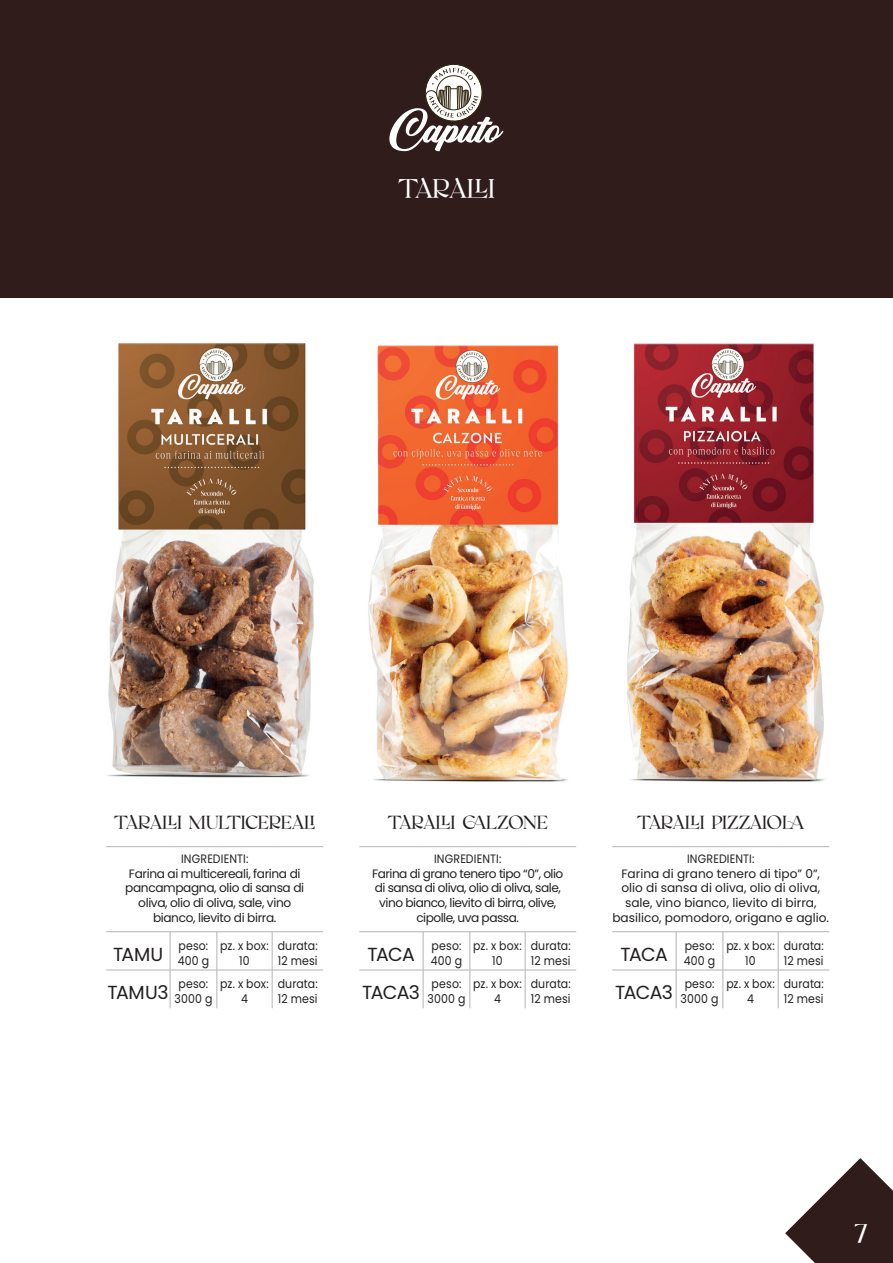
<style>
.page{position:relative;width:893px;height:1263px;background:#fff}
.page>*{position:absolute;margin:0;border:0;box-sizing:border-box;transform-origin:0 0}
.t1{font:27px "Vensfolk";letter-spacing:-.005em;color:#fff}
.t2{font:18.9px "Vensfolk";letter-spacing:.01em;color:#231f20}
.t3{font:18.9px "Poppins";letter-spacing:-.035em;color:#231f20}
.t4{font:12.15px/14.5px "Poppins";color:#231f20;text-align:center;scale:.9 1}
.t5{font:12.15px/14.5px "Poppins";letter-spacing:-.04em;color:#231f20;text-align:center;scale:.9 1}
.t6{font:12.15px/14.5px "Poppins";letter-spacing:-.03em;color:#231f20;text-align:center;scale:.9 1}
</style>
<div class="page">
<svg style="left:785px;top:1158px;width:108px;height:105px"></svg>
<div style="left:0;top:0;width:893px;height:298px;background:#301c1b"></div>
<img style="left:107px;top:343px;width:207px;height:435px">
<img style="left:368px;top:345px;width:200px;height:437px">
<img style="left:627px;top:343px;width:198px;height:439px">
<svg style="left:389px;top:64px;width:115px;height:87px"></svg>
<hr style="left:106px;top:846px;width:64px;height:1px;background:#b2b3b7">
<hr style="left:170px;top:846px;width:47px;height:1px;background:#b2b3b7">
<hr style="left:217px;top:846px;width:55px;height:1px;background:#b2b3b7">
<hr style="left:272px;top:846px;width:51px;height:1px;background:#b2b3b7">
<hr style="left:106px;top:931px;width:64px;height:1px;background:#b2b3b7">
<hr style="left:170px;top:931px;width:47px;height:1px;background:#b2b3b7">
<hr style="left:217px;top:931px;width:55px;height:1px;background:#b2b3b7">
<hr style="left:272px;top:931px;width:51px;height:1px;background:#b2b3b7">
<hr style="left:170px;top:970px;width:47px;height:1px;background:#b2b3b7">
<hr style="left:170px;top:932px;width:1px;height:38px;background:#b2b3b7">
<hr style="left:217px;top:932px;width:1px;height:38px;background:#b2b3b7">
<hr style="left:170px;top:970px;width:1px;height:38px;background:#b2b3b7">
<hr style="left:217px;top:970px;width:1px;height:38px;background:#b2b3b7">
<hr style="left:272px;top:932px;width:1px;height:38px;background:#b2b3b7">
<hr style="left:272px;top:970px;width:1px;height:38px;background:#b2b3b7">
<hr style="left:106px;top:970px;width:64px;height:1px;background:#b2b3b7">
<hr style="left:217px;top:970px;width:55px;height:1px;background:#b2b3b7">
<hr style="left:272px;top:970px;width:51px;height:1px;background:#b2b3b7">
<hr style="left:359px;top:846px;width:64px;height:1px;background:#b2b3b7">
<hr style="left:423px;top:846px;width:47px;height:1px;background:#b2b3b7">
<hr style="left:470px;top:846px;width:55px;height:1px;background:#b2b3b7">
<hr style="left:525px;top:846px;width:51px;height:1px;background:#b2b3b7">
<hr style="left:359px;top:931px;width:64px;height:1px;background:#b2b3b7">
<hr style="left:423px;top:931px;width:47px;height:1px;background:#b2b3b7">
<hr style="left:470px;top:931px;width:55px;height:1px;background:#b2b3b7">
<hr style="left:525px;top:931px;width:51px;height:1px;background:#b2b3b7">
<hr style="left:423px;top:970px;width:47px;height:1px;background:#b2b3b7">
<hr style="left:423px;top:932px;width:1px;height:38px;background:#b2b3b7">
<hr style="left:470px;top:932px;width:1px;height:38px;background:#b2b3b7">
<hr style="left:423px;top:970px;width:1px;height:38px;background:#b2b3b7">
<hr style="left:470px;top:970px;width:1px;height:38px;background:#b2b3b7">
<hr style="left:525px;top:932px;width:1px;height:38px;background:#b2b3b7">
<hr style="left:525px;top:970px;width:1px;height:38px;background:#b2b3b7">
<hr style="left:359px;top:970px;width:64px;height:1px;background:#b2b3b7">
<hr style="left:470px;top:970px;width:55px;height:1px;background:#b2b3b7">
<hr style="left:525px;top:970px;width:51px;height:1px;background:#b2b3b7">
<hr style="left:612px;top:846px;width:64px;height:1px;background:#b2b3b7">
<hr style="left:676px;top:846px;width:47px;height:1px;background:#b2b3b7">
<hr style="left:723px;top:846px;width:55px;height:1px;background:#b2b3b7">
<hr style="left:778px;top:846px;width:51px;height:1px;background:#b2b3b7">
<hr style="left:612px;top:931px;width:64px;height:1px;background:#b2b3b7">
<hr style="left:676px;top:931px;width:47px;height:1px;background:#b2b3b7">
<hr style="left:723px;top:931px;width:55px;height:1px;background:#b2b3b7">
<hr style="left:778px;top:931px;width:51px;height:1px;background:#b2b3b7">
<hr style="left:676px;top:970px;width:47px;height:1px;background:#b2b3b7">
<hr style="left:676px;top:932px;width:1px;height:38px;background:#b2b3b7">
<hr style="left:723px;top:932px;width:1px;height:38px;background:#b2b3b7">
<hr style="left:676px;top:970px;width:1px;height:38px;background:#b2b3b7">
<hr style="left:723px;top:970px;width:1px;height:38px;background:#b2b3b7">
<hr style="left:778px;top:932px;width:1px;height:38px;background:#b2b3b7">
<hr style="left:778px;top:970px;width:1px;height:38px;background:#b2b3b7">
<hr style="left:612px;top:970px;width:64px;height:1px;background:#b2b3b7">
<hr style="left:723px;top:970px;width:55px;height:1px;background:#b2b3b7">
<hr style="left:778px;top:970px;width:51px;height:1px;background:#b2b3b7">
<h1 class="t1" style="left:398px;top:174px;width:98px">TARALLI</h1>
<h2 class="t2" style="left:114px;top:812px;width:202px">TARALLI MULTICEREALI</h2>
<p class="t6" style="left:125px;top:852px;width:200px">INGREDIENTI:<br>Farina ai multicereali, farina di pancampagna, olio di sansa di oliva, olio di oliva, sale, vino bianco, lievito di birra.</p>
<h2 class="t3" style="left:113px;top:943px;width:52px">TAMU</h2>
<p class="t4" style="left:178px;top:938px;width:36px;text-align:left">peso:<br>400 g</p>
<p class="t4" style="left:220px;top:938px;width:55px">pz. x box:<br>10</p>
<p class="t4" style="left:278px;top:938px;width:46px;text-align:left">durata:<br>12 mesi</p>
<h2 class="t3" style="left:108px;top:981px;width:63px">TAMU3</h2>
<p class="t4" style="left:175px;top:977px;width:44px">peso:<br>3000 g</p>
<p class="t4" style="left:220px;top:977px;width:55px">pz. x box:<br>4</p>
<p class="t4" style="left:278px;top:977px;width:46px;text-align:left">durata:<br>12 mesi</p>
<h2 class="t2" style="left:388px;top:812px;width:162px">TARALLI CALZONE</h2>
<p class="t5" style="left:372px;top:852px;width:214px">INGREDIENTI:<br>Farina di grano tenero tipo “0”, olio di sansa di oliva, olio di oliva, sale, vino bianco, lievito di birra, olive, cipolle, uva passa.</p>
<h2 class="t3" style="left:367px;top:943px;width:49px">TACA</h2>
<p class="t4" style="left:431px;top:938px;width:36px;text-align:left">peso:<br>400 g</p>
<p class="t4" style="left:473px;top:938px;width:55px">pz. x box:<br>10</p>
<p class="t4" style="left:531px;top:938px;width:46px;text-align:left">durata:<br>12 mesi</p>
<h2 class="t3" style="left:362px;top:981px;width:59px">TACA3</h2>
<p class="t4" style="left:428px;top:977px;width:44px">peso:<br>3000 g</p>
<p class="t4" style="left:473px;top:977px;width:55px">pz. x box:<br>4</p>
<p class="t4" style="left:531px;top:977px;width:46px;text-align:left">durata:<br>12 mesi</p>
<h2 class="t2" style="left:637px;top:812px;width:169px">TARALLI PIZZAIOLA</h2>
<p class="t4" style="left:612px;top:852px;width:242px">INGREDIENTI:<br>Farina di grano tenero di tipo” 0”, olio di sansa di oliva, olio di oliva, sale, vino bianco, lievito di birra, basilico, pomodoro, origano e aglio.</p>
<h2 class="t3" style="left:620px;top:943px;width:49px">TACA</h2>
<p class="t4" style="left:684px;top:938px;width:36px;text-align:left">peso:<br>400 g</p>
<p class="t4" style="left:726px;top:938px;width:55px">pz. x box:<br>10</p>
<p class="t4" style="left:784px;top:938px;width:46px;text-align:left">durata:<br>12 mesi</p>
<h2 class="t3" style="left:615px;top:981px;width:59px">TACA3</h2>
<p class="t4" style="left:681px;top:977px;width:44px">peso:<br>3000 g</p>
<p class="t4" style="left:726px;top:977px;width:55px">pz. x box:<br>4</p>
<p class="t4" style="left:784px;top:977px;width:46px;text-align:left">durata:<br>12 mesi</p>
<h1 class="t1" style="left:853px;top:1218px;width:17px">7</h1>
</div>
